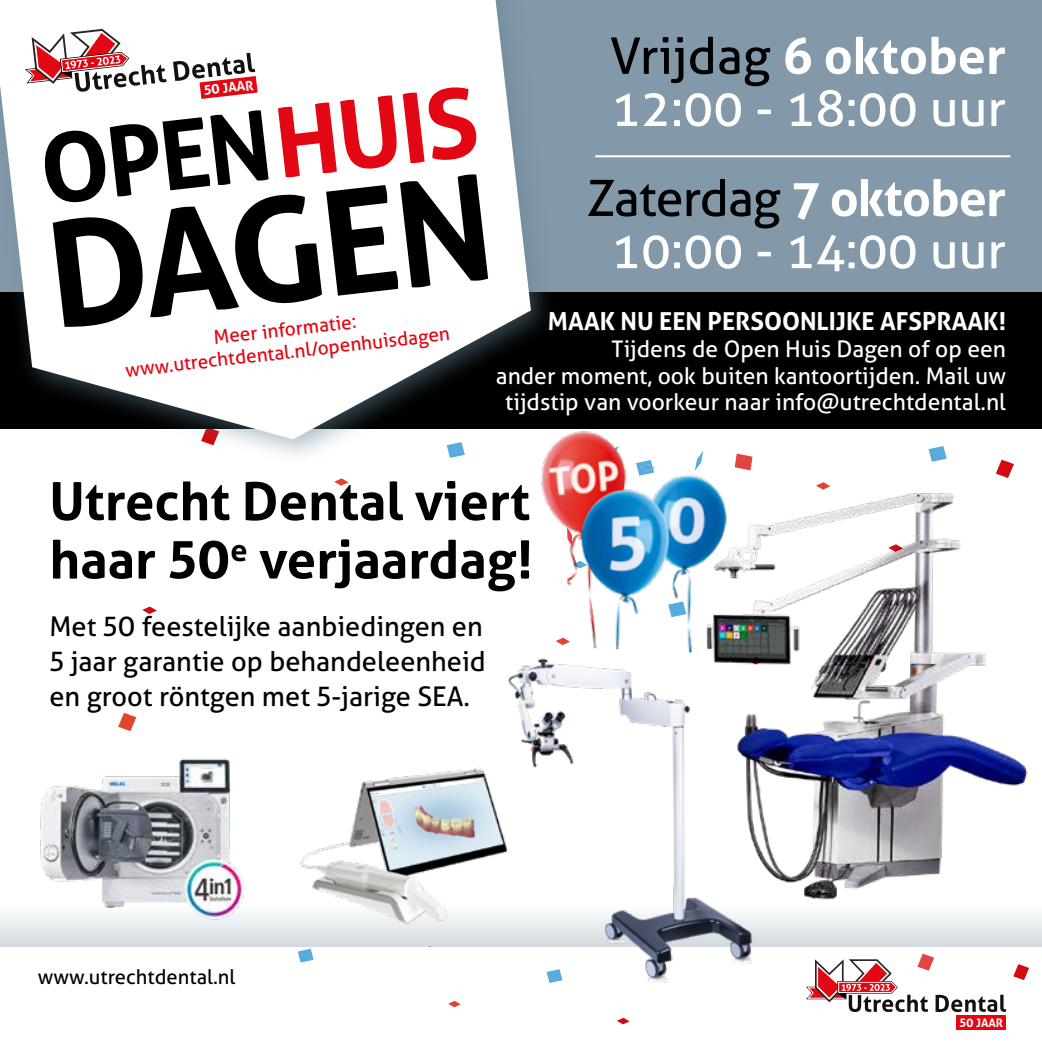
<style>
.page{position:relative;width:1042px;height:1042px;background:#fff}
.page>*{position:absolute;margin:0;border:0;box-sizing:border-box;transform-origin:0 0}
.t1{font:700 145.42px "Aller";color:#000}
.t2{font:700 96.08px "Aller";color:#000}
.t3{font:700 52.5px/58.3px "Aller";color:#000}
.t4{font:50.23px/52.1px "Aller";letter-spacing:-.02em;color:#fff;text-align:center}
.t5{font:50.23px/52.1px "Aller";color:#fff}
.t6{font:27.12px/35px "Aller";color:#000;text-align:justify}
.t7{font:700 24.85px "Aller";color:#fff}
.t8{font:22.93px/26.8px "Aller";color:#fff;text-align:right}
.t9{font:20.12px "Aller";color:#000}
.t10{font:19.07px/22.6px "Aller";color:#e30613;text-align:center}
.t11{font:700 13.47px "Aller";color:#fff}
.t12{font:700 11.72px "Aller";color:#fff}
.s1{color:#e30613}
.s2{color:#000}
.s3{font-weight:700}
</style>
<div class="page">
<div style="left:0;top:0;width:1042px;height:428px;background:#8398a8"></div>
<svg style="left:118px;top:713px;width:18px;height:18px"></svg>
<svg style="left:996px;top:460px;width:18px;height:14px"></svg>
<svg style="left:142px;top:607px;width:15px;height:7px"></svg>
<svg style="left:928px;top:446px;width:18px;height:16px"></svg>
<div style="left:0;top:902px;width:1042px;height:45px;background:linear-gradient(to bottom,#fff,#d0dadf)"></div>
<hr style="left:595px;top:155px;width:415px;height:2px;background:#fff">
<div style="left:0;top:292px;width:1042px;height:136px;background:#000"></div>
<img style="left:756px;top:474px;width:281px;height:433px">
<div style="left:0;top:0;width:559px;height:467px;background:#628395;opacity:.54"></div>
<svg style="left:0;top:0;width:531px;height:439px;background:#e1e2e3"></svg>
<svg style="left:25px;top:29px;width:142px;height:63px;background:#d7b4b5"></svg>
<svg style="left:173px;top:53px;width:85px;height:46px;background:#ce999c"></svg>
<img style="left:277px;top:767px;width:227px;height:169px">
<img style="left:504px;top:656px;width:252px;height:327px">
<div style="left:956px;top:1015px;width:50px;height:15px;background:#e30613"></div>
<img style="left:34px;top:731px;width:215px;height:215px">
<svg style="left:298px;top:949px;width:16px;height:13px"></svg>
<svg style="left:806px;top:953px;width:200px;height:59px"></svg>
<svg style="left:1013px;top:964px;width:16px;height:16px"></svg>
<svg style="left:617px;top:1018px;width:12px;height:6px"></svg>
<svg style="left:424px;top:946px;width:12px;height:1px"></svg>
<svg style="left:546px;top:969px;width:16px;height:14px"></svg>
<svg style="left:448px;top:1001px;width:13px;height:6px"></svg>
<svg style="left:27px;top:464px;width:451px;height:143px"></svg>
<img style="left:478px;top:398px;width:301px;height:258px">
<p class="t11" style="left:203px;top:82px;width:51px;rotate:-7deg">50 JAAR</p>
<h2 class="t2" style="left:33px;top:113px;width:442px;rotate:-7deg">OPEN <span class="s1">HUIS</span></h2>
<h1 class="t1" style="left:39px;top:186px;width:448px;rotate:-6deg">DAGEN</h1>
<p class="t10" style="left:121px;top:338px;width:328px;rotate:-7deg">Meer informatie: www.utrechtdental.nl/openhuisdagen</p>
<h3 class="t5" style="left:610px;top:30px;width:398px"><span class="s2">Vrijdag</span> <span class="s3">6 oktober<br></span>12:00 - 18:00 uur</h3>
<h3 class="t4" style="left:587px;top:172px;width:421px"><span class="s2">Zaterdag</span> <span class="s3">7 oktober<br></span>10:00 - 14:00 uur</h3>
<p class="t7" style="left:548px;top:306px;width:460px">MAAK NU EEN PERSOONLIJKE AFSPRAAK!</p>
<p class="t8" style="left:496px;top:335px;width:512px">Tijdens de Open Huis Dagen of op een<br>ander moment, ook buiten kantoortijden. Mail uw tijdstip van voorkeur naar info@utrechtdental.nl</p>
<h3 class="t3" style="left:49px;top:472px;width:485px">Utrecht Dental viert haar 50<sup>e</sup> verjaardag!</h3>
<p class="t6" style="left:49px;top:609px;width:438px">Met 50 feestelijke aanbiedingen en 5 jaar garantie op behandeleenheid en groot röntgen met 5-jarige SEA.</p>
<p class="t9" style="left:38px;top:964px;width:199px">www.utrechtdental.nl</p>
<p class="t12" style="left:959px;top:1015px;width:45px">50 JAAR</p>
</div>
